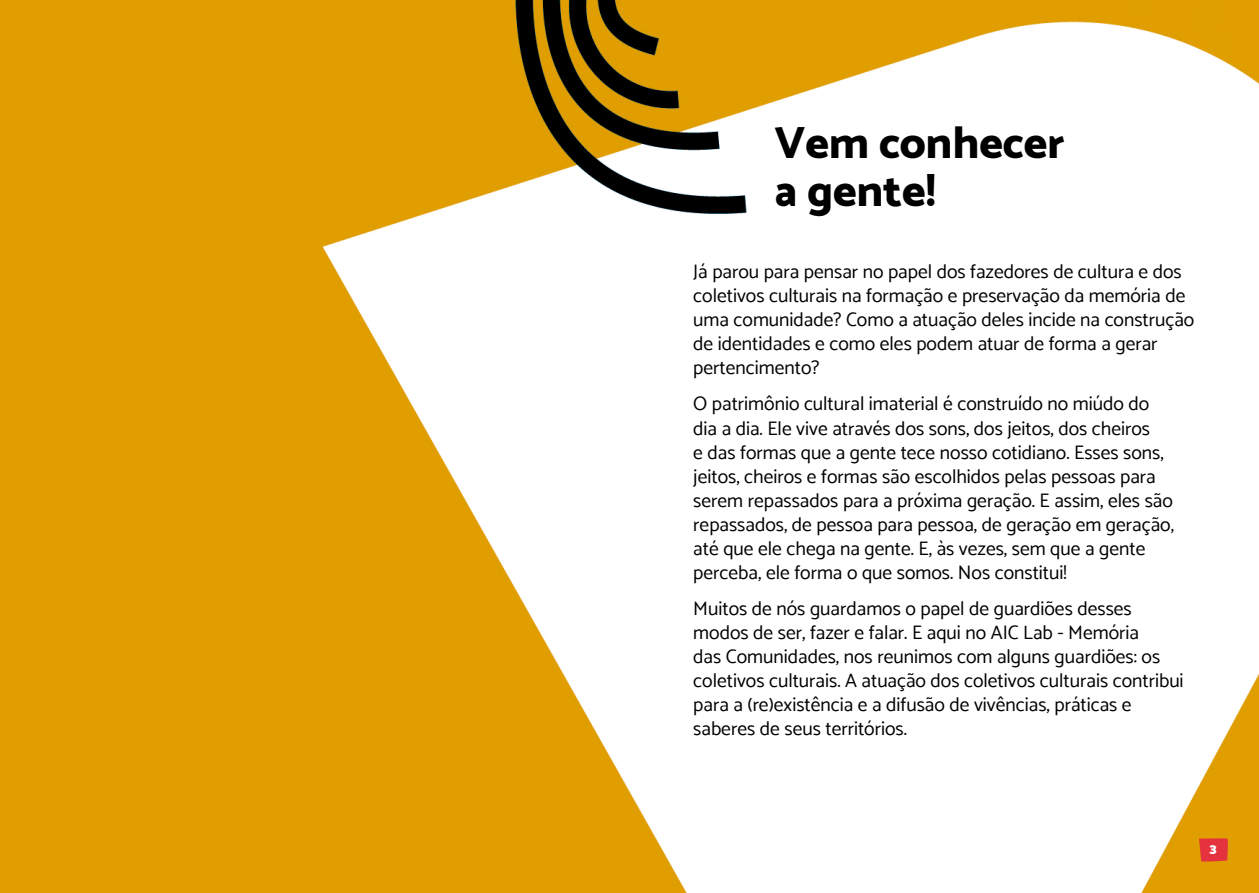
<style>
.page{position:relative;width:1259px;height:893px;background:#fff}
.page>*{position:absolute;margin:0;border:0;box-sizing:border-box;transform-origin:0 0}
.t1{font:800 45px/48px "Catamaran";color:#000}
.t2{font:19.5px/24px "Catamaran";color:#000}
.t3{font:900 13.5px "Catamaran";color:#fff}
</style>
<div class="page">
<img style="left:0;top:0;width:1259px;height:893px">
<svg style="left:1199px;top:838px;width:29px;height:24px"></svg>
<h2 class="t1" style="left:774px;top:118px;width:291px">Vem conhecer a gente!</h2>
<p class="t2" style="left:693px;top:260px;width:502px">Já parou para pensar no papel dos fazedores de cultura e dos coletivos culturais na formação e preservação da memória de uma comunidade? Como a atuação deles incide na construção de identidades e como eles podem atuar de forma a gerar pertencimento?</p>
<p class="t2" style="left:693px;top:392px;width:482px">O patrimônio cultural imaterial é construído no miúdo do dia a dia. Ele vive através dos sons, dos jeitos, dos cheiros<br>e das formas que a gente tece nosso cotidiano. Esses sons, jeitos, cheiros e formas são escolhidos pelas pessoas para serem repassados para a próxima geração. E assim, eles são repassados, de pessoa para pessoa, de geração em geração, até que ele chega na gente. E, às vezes, sem que a gente perceba, ele forma o que somos. Nos constitui!</p>
<p class="t2" style="left:693px;top:596px;width:492px">Muitos de nós guardamos o papel de guardiões desses modos de ser, fazer e falar. E aqui no AIC Lab - Memória<br>das Comunidades, nos reunimos com alguns guardiões: os coletivos culturais. A atuação dos coletivos culturais contribui para a (re)existência e a difusão de vivências, práticas e saberes de seus territórios.</p>
<p class="t3" style="left:1209px;top:840px;width:9px">3</p>
</div>
